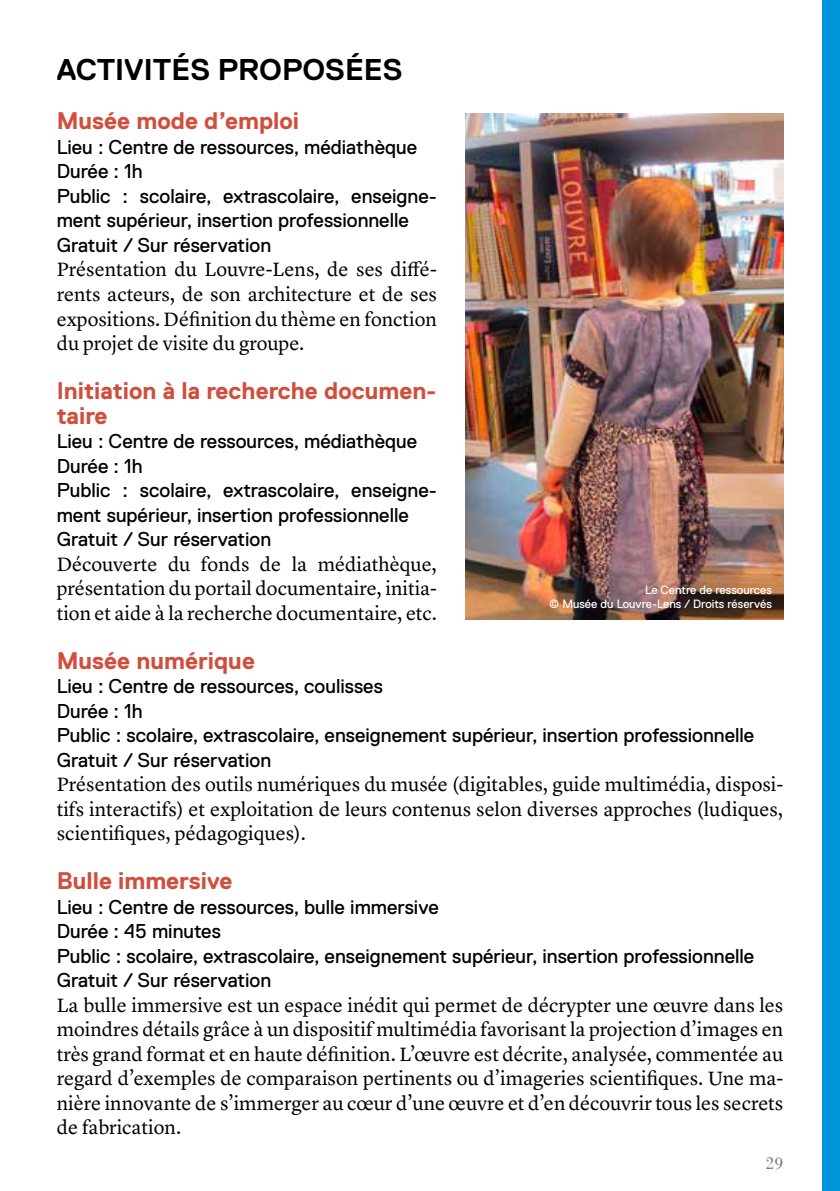
<style>
.page{position:relative;width:840px;height:1191px;background:#fff}
.page>*{position:absolute;margin:0;border:0;box-sizing:border-box;transform-origin:0 0}
.t1{font:700 30px "Replica";color:#000}
.t2{font:700 24px/24.6px "Replica";color:#d14e3d}
.t3{font:20px/24.4px "Lyon Text";color:#000;text-align:justify}
.t4{font:20px/24.4px "Replica";color:#000}
.t5{font:18px "Bodoni";color:#808285}
.t6{font:12px/14.4px "Replica";color:#fff;text-align:right}
</style>
<div class="page">
<img style="left:465px;top:114px;width:317px;height:506px">
<div style="left:822px;top:0;width:17px;height:1191px;background:#0095da"></div>
<h1 class="t1" style="left:57px;top:53px;width:18px">ACTI</h1>
<h1 class="t1" style="left:124px;top:53px;width:280px">VITÉS PROPOSÉES</h1>
<p class="t2" style="left:57px;top:109px;width:244px">Musée mode d’emploi</p>
<p class="t4" style="left:57px;top:135px;width:381px">Lieu : Centre de ressources, médiathèque Durée : 1h<br>Public : scolaire, extrascolaire, enseigne&shy;ment supérieur, insertion professionnelle Gratuit / Sur réservation</p>
<p class="t3" style="left:57px;top:256px;width:381px">Présentation du Louvre-Lens, de ses diffé&shy;rents acteurs, de son architecture et de ses expositions. Définition du thème en fonction du projet de visite du groupe.</p>
<p class="t2" style="left:57px;top:378px;width:381px">I nitiation à la recherche documen&shy;taire</p>
<p class="t4" style="left:57px;top:429px;width:381px">Lieu : Centre de ressources, médiathèque Durée : 1h<br>Public : scolaire, extrascolaire, enseigne&shy;ment supérieur, insertion professionnelle Gratuit / Sur réservation</p>
<p class="t3" style="left:57px;top:550px;width:381px">Découverte du fonds de la médiathèque, présentation du portail documentaire, initia&shy;tion et aide à la recherche documentaire, etc.</p>
<p class="t2" style="left:57px;top:648px;width:199px">Musée numérique</p>
<p class="t4" style="left:57px;top:674px;width:698px">Lieu : Centre de ressources, coulisses<br>Durée : 1h<br>Public : scolaire, extrascolaire, enseignement supérieur, insertion professionnelle Gratuit / Sur réservation</p>
<p class="t3" style="left:57px;top:770px;width:727px">Présentation des outils numériques du musée (digitables, guide multimédia, disposi&shy;tifs interactifs) et exploitation de leurs contenus selon diverses approches (ludiques, scientifiques, pédagogiques).</p>
<p class="t2" style="left:57px;top:868px;width:177px">Bulle immersive</p>
<p class="t4" style="left:57px;top:894px;width:698px">Lieu : Centre de ressources, bulle immersive<br>Durée : 45 minutes<br>Public : scolaire, extrascolaire, enseignement supérieur, insertion professionnelle Gratuit / Sur réservation</p>
<p class="t3" style="left:57px;top:991px;width:727px">La bulle immersive est un espace inédit qui permet de décrypter une œuvre dans les moindres détails grâce à un dispositif multimédia favorisant la projection d’images en très grand format et en haute définition. L’œuvre est décrite, analysée, commentée au regard d’exemples de comparaison pertinents ou d’imageries scientifiques. Une ma&shy;nière innovante de s’immerger au cœur d’une œuvre et d’en découvrir tous les secrets de fabrication.</p>
<p class="t6" style="left:549px;top:583px;width:224px">Le Centre de ressources<br>© Musée du Louvre-Lens / Droits réservés</p>
<p class="t5" style="left:765px;top:1152px;width:19px">29</p>
</div>
